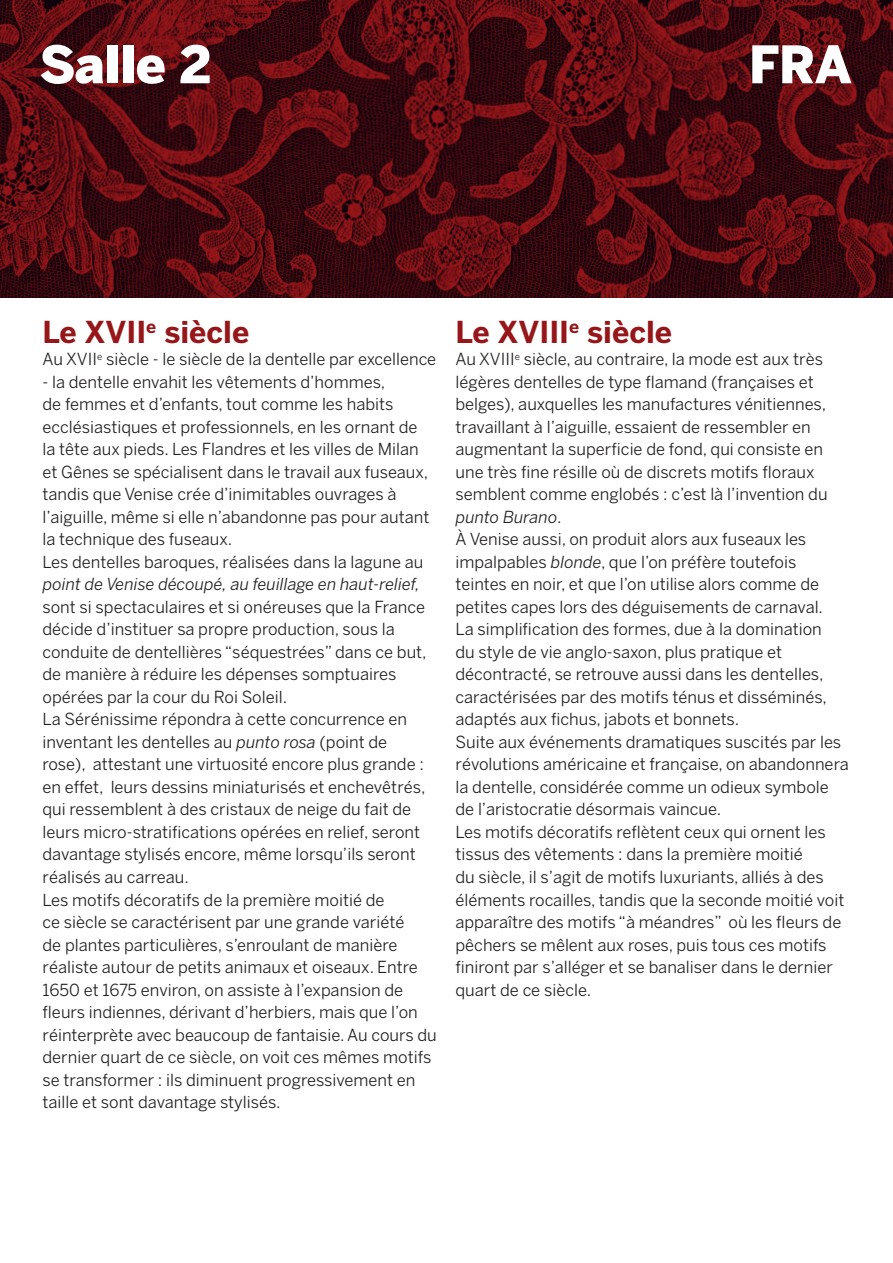
<style>
.page{position:relative;width:893px;height:1263px;background:#fff}
.page>*{position:absolute;margin:0;border:0;box-sizing:border-box;transform-origin:0 0}
.t1{font:900 51.3px "Benton Sans";letter-spacing:-.01em;color:#fff}
.t2{font:700 30px "Benton Sans";color:#961619}
.t3{font:16.5px/22.5px "Benton Sans";color:#231f20}
.t4{font:italic 16.5px "Benton Sans";color:#231f20}
.s1{font-style:italic}
</style>
<div class="page">
<img style="left:0;top:0;width:893px;height:298px">
<h1 class="t1" style="left:39px;top:34px;width:174px">Salle 2</h1>
<h1 class="t1" style="left:749px;top:34px;width:105px">FRA</h1>
<h2 class="t2" style="left:43px;top:314px;width:208px">Le XVII<sup>e</sup> siècle</h2>
<p class="t3" style="left:43px;top:348px;width:395px">Au XVII<sup>e</sup> siècle - le siècle de la dentelle par excellence</p>
<p class="t3" style="left:43px;top:370px;width:389px">- la dentelle envahit les vêtements d’hommes,<br>de femmes et d’enfants, tout comme les habits ecclésiastiques et professionnels, en les ornant de la tête aux pieds. Les Flandres et les villes de Milan et Gênes se spécialisent dans le travail aux fuseaux, tandis que Venise crée d’inimitables ouvrages à l’aiguille, même si elle n’abandonne pas pour autant la technique des fuseaux.<br>Les dentelles baroques, réalisées dans la lagune au</p>
<p class="t4" style="left:43px;top:575px;width:379px">point de Venise découpé, au feuillage en haut-relief,</p>
<p class="t3" style="left:43px;top:595px;width:396px">sont si spectaculaires et si onéreuses que la France décide d’instituer sa propre production, sous la conduite de dentellières “séquestrées” dans ce but, de manière à réduire les dépenses somptuaires opérées par la cour du Roi Soleil.<br>La Sérénissime répondra à cette concurrence en inventant les dentelles au <span class="s1">punto rosa</span> (point de<br>rose), attestant une virtuosité encore plus grande : en effet, leurs dessins miniaturisés et enchevêtrés, qui ressemblent à des cristaux de neige du fait de leurs micro-stratifications opérées en relief, seront davantage stylisés encore, même lorsqu’ils seront réalisés au carreau.<br>Les motifs décoratifs de la première moitié de<br>ce siècle se caractérisent par une grande variété<br>de plantes particulières, s’enroulant de manière réaliste autour de petits animaux et oiseaux. Entre 1650 et 1675 environ, on assiste à l’expansion de fleurs indiennes, dérivant d’herbiers, mais que l’on réinterprète avec beaucoup de fantaisie. Au cours du dernier quart de ce siècle, on voit ces mêmes motifs se transformer : ils diminuent progressivement en taille et sont davantage stylisés.</p>
<h2 class="t2" style="left:455px;top:314px;width:218px">Le XVIII<sup>e</sup> siècle</h2>
<p class="t3" style="left:455px;top:348px;width:395px">Au XVIII<sup>e</sup> siècle, au contraire, la mode est aux très légères dentelles de type flamand (françaises et belges), auxquelles les manufactures vénitiennes, travaillant à l’aiguille, essaient de ressembler en augmentant la superficie de fond, qui consiste en une très fine résille où de discrets motifs floraux semblent comme englobés : c’est là l’invention du <span class="s1">punto Burano</span>.<br>À Venise aussi, on produit alors aux fuseaux les impalpables <span class="s1">blonde</span>, que l’on préfère toutefois teintes en noir, et que l’on utilise alors comme de petites capes lors des déguisements de carnaval.<br>La simplification des formes, due à la domination<br>du style de vie anglo-saxon, plus pratique et décontracté, se retrouve aussi dans les dentelles, caractérisées par des motifs ténus et disséminés, adaptés aux fichus, jabots et bonnets.<br>Suite aux événements dramatiques suscités par les révolutions américaine et française, on abandonnera la dentelle, considérée comme un odieux symbole de l’aristocratie désormais vaincue.<br>Les motifs décoratifs reflètent ceux qui ornent les tissus des vêtements : dans la première moitié<br>du siècle, il s’agit de motifs luxuriants, alliés à des éléments rocailles, tandis que la seconde moitié voit apparaître des motifs “à méandres” où les fleurs de pêchers se mêlent aux roses, puis tous ces motifs finiront par s’alléger et se banaliser dans le dernier quart de ce siècle.</p>
</div>
